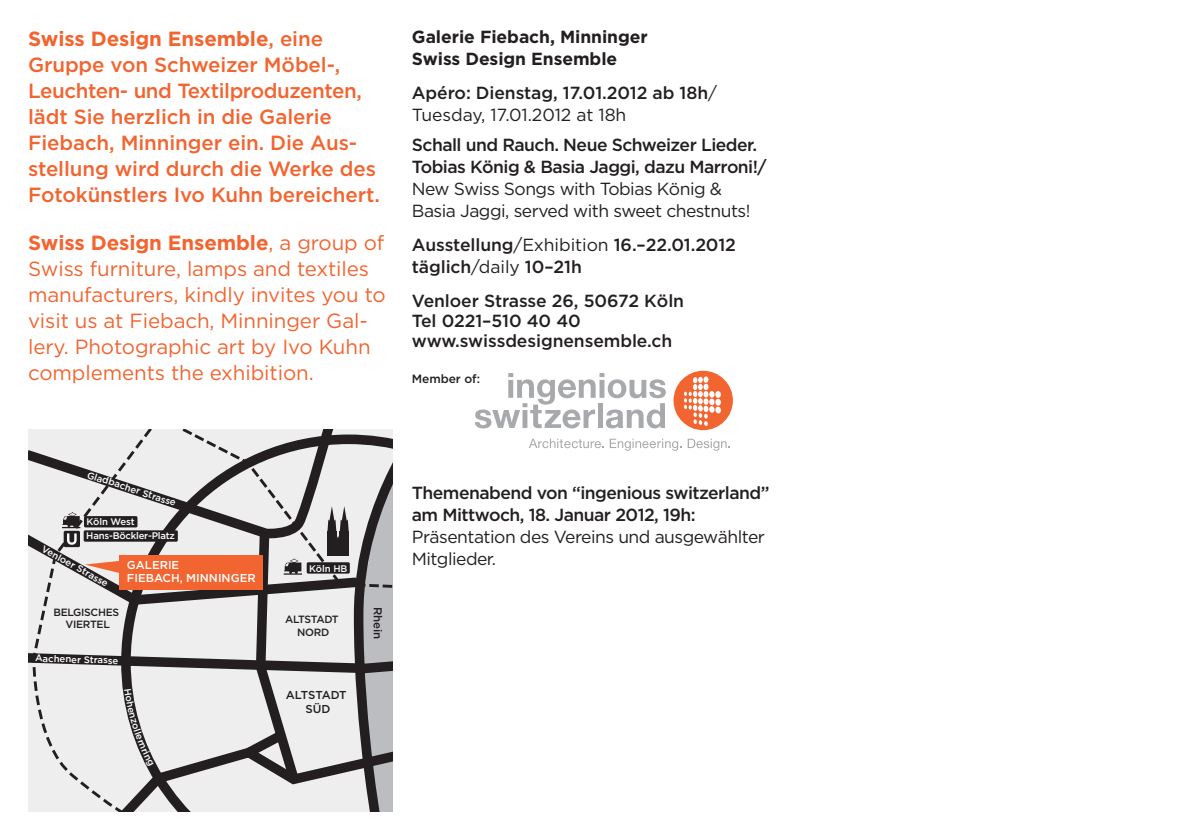
<style>
.page{position:relative;width:1191px;height:840px;background:#fff}
.page>*{position:absolute;margin:0;border:0;box-sizing:border-box;transform-origin:0 0}
.t1{font:500 20.4px/26px "Gotham";letter-spacing:-.005em;color:#f26430}
.t2{font:20.4px/26px "Gotham";letter-spacing:-.005em;color:#f26430}
.t3{font:500 17.6px/22px "Gotham";letter-spacing:-.005em;color:#231f20}
.t4{font:500 17.6px/22px "Gotham";letter-spacing:-.03em;color:#231f20}
.t5{font:17.6px/22px "Gotham";letter-spacing:-.03em;color:#231f20}
.t6{font:700 17.6px/22px "Gotham";letter-spacing:-.005em;color:#231f20}
.t7{font:500 12px "Gotham";letter-spacing:-.005em;color:#231f20}
.t8{font:500 11.4px "Gotham";color:#fff}
.t9{font:500 11.4px/13.8px "Gotham";color:#231f20;text-align:center}
.t10{font:500 10.6px/12.6px "Gotham";letter-spacing:-.03em;color:#231f20;text-align:center}
.t11{font:500 9.6px/13.8px "Gotham";letter-spacing:-.02em;color:#fff}
.s1{font-weight:700}
.s2{font-weight:400}
</style>
<div class="page">
<svg style="left:475px;top:373px;width:191px;height:55px"></svg>
<svg style="left:529px;top:438px;width:75px;height:10px"></svg>
<svg style="left:610px;top:438px;width:71px;height:12px"></svg>
<svg style="left:687px;top:438px;width:43px;height:12px"></svg>
<div style="left:673px;top:370px;width:60px;height:60px;background:#f26430;border-radius:50%"></div>
<svg style="left:684px;top:376px;width:37px;height:50px"></svg>
<svg style="left:28px;top:429px;width:365px;height:382px;background:#c3bdbc"></svg>
<p class="t1" style="left:28px;top:25px;width:353px"><span class="s1">Swiss Design Ensemble</span>, eine<br>Gruppe von Schweizer Möbel-,<br>Leuchten- und Textilproduzenten, lädt Sie herzlich in die Galerie<br>Fiebach, Minninger ein. Die Aus&shy;stellung wird durch die Werke des<br>Fotokünstlers Ivo Kuhn bereichert.</p>
<p class="t2" style="left:28px;top:229px;width:359px"><span class="s1">Swiss Design Ensemble</span>, a group of Swiss furniture, lamps and textiles manufacturers, kindly invites you to visit us at Fiebach, Minninger Gal&shy;lery. Photographic art by Ivo Kuhn complements the exhibition.</p>
<p class="t6" style="left:412px;top:25px;width:237px">Galerie Fiebach, Minninger<br>Swiss Design Ensemble</p>
<p class="t3" style="left:412px;top:81px;width:307px">Apéro: Dienstag, 17.01.2012 ab 18h<span class="s2">/<br>Tuesday, 17.01.2012 at 18h</span></p>
<p class="t4" style="left:412px;top:133px;width:356px">Schall und Rauch. Neue Schweizer Lieder.<br>Tobias König &amp; Basia Jaggi, dazu Marroni!/</p>
<p class="t5" style="left:412px;top:177px;width:340px">New Swiss Songs with Tobias König &amp;<br>Basia Jaggi, served with sweet chestnuts!</p>
<p class="t3" style="left:412px;top:233px;width:326px">Ausstellung<span class="s2">/Exhibition</span> 16.–22.01.2012 täglich<span class="s2">/daily</span> 10–21h</p>
<p class="t3" style="left:412px;top:290px;width:274px;line-height:20px">Venloer Strasse 26, 50672 Köln<br>Tel 0221–510 40 40 www.swissdesignensemble.ch</p>
<p class="t7" style="left:412px;top:372px;width:70px">Member of:</p>
<p class="t11" style="left:90px;top:467px;width:94px;rotate:18deg">Gladbacher Strasse</p>
<p class="t11" style="left:86px;top:514px;width:90px">Köln West<br>Hans-Böckler-Platz</p>
<p class="t8" style="left:127px;top:558px;width:54px">GALERIE</p>
<p class="t11" style="left:309px;top:560px;width:40px">Köln HB</p>
<p class="t8" style="left:127px;top:571px;width:130px">FIEBACH, MINNINGER</p>
<p class="t11" style="left:46px;top:541px;width:76px;rotate:29deg">Venloer Strasse</p>
<p class="t10" style="left:53px;top:605px;width:67px">BELGISCHES<br>VIERTEL</p>
<p class="t11" style="left:35px;top:650px;width:85px;rotate:2deg">Aachener Strasse</p>
<p class="t10" style="left:285px;top:612px;width:55px">ALTSTADT<br>NORD</p>
<p class="t9" style="left:385px;top:606px;width:34px;rotate:90deg">Rhein</p>
<p class="t9" style="left:286px;top:687px;width:62px">ALTSTADT<br>SÜD</p>
<p class="t4" style="left:412px;top:481px;width:359px">Themenabend von “ingenious switzerland” am Mittwoch, 18. Januar 2012, 19h:</p>
<p class="t5" style="left:412px;top:525px;width:354px">Präsentation des Vereins und ausgewählter<br>Mitglieder.</p>
</div>
